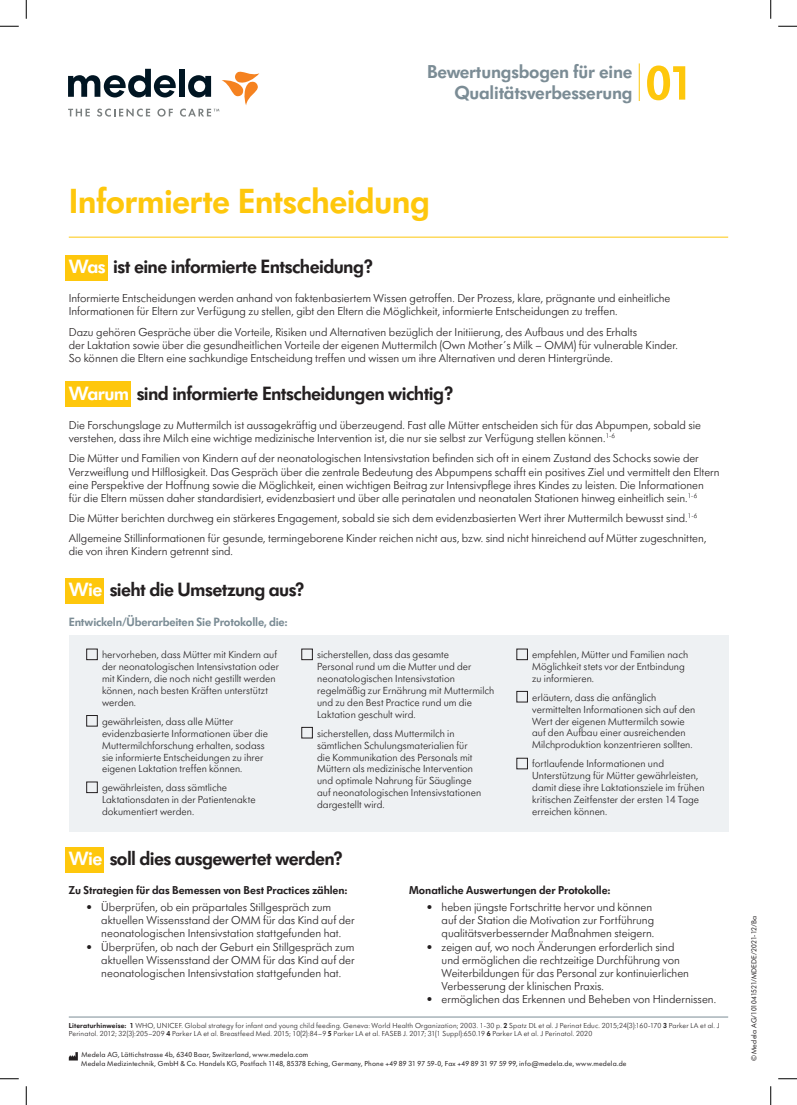
<style>
.page{position:relative;width:797px;height:1105px;background:#fff}
.page>*{position:absolute;margin:0;border:0;box-sizing:border-box;transform-origin:0 0}
.t1{font:600 50px "Futura SB Medela";color:#fec70c}
.Main_YELLOW_HEADING{font:600 36.25px "Futura SB Medela";letter-spacing:-.02em;color:#fec70c}
.Bold_sub_16_on_17_6{font:600 20px "Futura SB Medela";letter-spacing:-.03em;color:#231f20}
.t2{font:600 19.38px/21.2px "Futura SB Medela";letter-spacing:-.01em;color:#7b8c95;text-align:right}
._10_on_11pt_2SA{font:600 12.5px "Futura SB Medela";letter-spacing:-.015em;color:#7b8c95}
._10_on_11pt_2SA-2{font:300 11.88px/13.1px "Futura SB Medela";color:#231f20}
._10_on_11pt_2SA-3{font:600 11.88px "Futura SB Medela";letter-spacing:-.005em;color:#231f20}
._10_on_11pt_2SA-4{font:300 10.62px/11.9px "Futura SB Medela";letter-spacing:.005em;color:#231f20}
.t3{font:300 7.5px/8.2px "Futura SB Medela";letter-spacing:.025em;color:#231f20}
.t4{font:7.5px "Futura SB Medela";letter-spacing:.02em;color:#231f20}
.s1{color:#fff}
.s2{font-weight:600}
</style>
<div class="page">
<svg style="left:68px;top:69px;width:191px;height:48px"></svg>
<div style="left:65px;top:578px;width:39px;height:26px;background:#fec70c"></div>
<div style="left:65px;top:847px;width:39px;height:26px;background:#fec70c"></div>
<div style="left:69px;top:635px;width:659px;height:196px;background:#eef1f3"></div>
<div style="left:86px;top:649px;width:11px;height:11px;border:1px solid #231f20"></div>
<div style="left:86px;top:715px;width:11px;height:11px;border:1px solid #231f20"></div>
<div style="left:86px;top:782px;width:11px;height:11px;border:1px solid #231f20"></div>
<div style="left:301px;top:649px;width:11px;height:11px;border:1px solid #231f20"></div>
<div style="left:301px;top:727px;width:11px;height:11px;border:1px solid #231f20"></div>
<div style="left:516px;top:649px;width:11px;height:11px;border:1px solid #231f20"></div>
<div style="left:516px;top:691px;width:11px;height:11px;border:1px solid #231f20"></div>
<div style="left:516px;top:758px;width:11px;height:11px;border:1px solid #231f20"></div>
<hr style="left:69px;top:237px;width:659px;height:1px;background:#fec70c">
<hr style="left:69px;top:1017px;width:659px;height:1px;background:#7b8c95">
<div style="left:65px;top:255px;width:43px;height:25px;background:#fec70c"></div>
<div style="left:65px;top:382px;width:66px;height:25px;background:#fec70c"></div>
<hr style="left:638px;top:63px;width:1px;height:38px;background:#fdc70c">
<svg style="left:69px;top:1052px;width:9px;height:8px"></svg>
<svg style="left:0;top:25px;width:19px;height:2px"></svg>
<svg style="left:778px;top:25px;width:19px;height:2px"></svg>
<svg style="left:0;top:1078px;width:19px;height:1px"></svg>
<svg style="left:778px;top:1078px;width:19px;height:1px"></svg>
<svg style="left:25px;top:0;width:2px;height:19px"></svg>
<svg style="left:25px;top:1086px;width:2px;height:19px"></svg>
<svg style="left:770px;top:0;width:1px;height:19px"></svg>
<svg style="left:770px;top:1086px;width:1px;height:19px"></svg>
<p class="t2" style="left:427px;top:61px;width:207px">Bewertungsbogen für eine<br>Qualitätsverbesserung</p>
<p class="t1" style="left:645px;top:53px;width:50px">01</p>
<p class="Main_YELLOW_HEADING" style="left:69px;top:179px;width:362px">Informierte Entscheidung</p>
<p class="Bold_sub_16_on_17_6" style="left:69px;top:255px;width:306px"><span class="s1">Was</span> ist eine informierte Entscheidung?</p>
<p class="_10_on_11pt_2SA-2" style="left:69px;top:292px;width:603px">Informierte Entscheidungen werden anhand von faktenbasiertem Wissen getroffen. Der Prozess, klare, prägnante und einheitliche<br>Informationen für Eltern zur Verfügung zu stellen, gibt den Eltern die Möglichkeit, informierte Entscheidungen zu treffen.</p>
<p class="_10_on_11pt_2SA-2" style="left:69px;top:325px;width:610px">Dazu gehören Gespräche über die Vorteile, Risiken und Alternativen bezüglich der Initiierung, des Aufbaus und des Erhalts<br>der Laktation sowie über die gesundheitlichen Vorteile der eigenen Muttermilch (Own Mother´s Milk – OMM) für vulnerable Kinder.<br>So können die Eltern eine sachkundige Entscheidung treffen und wissen um ihre Alternativen und deren Hintergründe.</p>
<p class="Bold_sub_16_on_17_6" style="left:69px;top:381px;width:386px"><span class="s1">Warum</span> sind informierte Entscheidungen wichtig?</p>
<p class="_10_on_11pt_2SA-2" style="left:69px;top:418px;width:633px">Die Forschungslage zu Muttermilch ist aussagekräftig und überzeugend. Fast alle Mütter entscheiden sich für das Abpumpen, sobald sie verstehen, dass ihre Milch eine wichtige medizinische Intervention ist, die nur sie selbst zur Verfügung stellen können.<sup>1-6</sup></p>
<p class="_10_on_11pt_2SA-2" style="left:69px;top:452px;width:652px">Die Mütter und Familien von Kindern auf der neonatologischen Intensivstation befinden sich oft in einem Zustand des Schocks sowie der Verzweiflung und Hilflosigkeit. Das Gespräch über die zentrale Bedeutung des Abpumpens schafft ein positives Ziel und vermittelt den Eltern eine Perspektive der Hoffnung sowie die Möglichkeit, einen wichtigen Beitrag zur Intensivpflege ihres Kindes zu leisten. Die Informationen<br>für die Eltern müssen daher standardisiert, evidenzbasiert und über alle perinatalen und neonatalen Stationen hinweg einheitlich sein.<sup>1-6</sup></p>
<p class="_10_on_11pt_2SA-2" style="left:69px;top:511px;width:630px">Die Mütter berichten durchweg ein stärkeres Engagement, sobald sie sich dem evidenzbasierten Wert ihrer Muttermilch bewusst sind.<sup>1-6</sup></p>
<p class="_10_on_11pt_2SA-2" style="left:69px;top:532px;width:639px">Allgemeine Stillinformationen für gesunde, termingeborene Kinder reichen nicht aus, bzw. sind nicht hinreichend auf Mütter zugeschnitten, die von ihren Kindern getrennt sind.</p>
<p class="Bold_sub_16_on_17_6" style="left:69px;top:577px;width:237px"><span class="s1">Wie</span> sieht die Umsetzung aus?</p>
<p class="_10_on_11pt_2SA" style="left:69px;top:614px;width:220px">Entwickeln/Überarbeiten Sie Protokolle, die:</p>
<p class="_10_on_11pt_2SA-4" style="left:102px;top:649px;width:178px">hervorheben, dass Mütter mit Kindern auf der neonatologischen Intensivstation oder mit Kindern, die noch nicht gestillt werden können, nach besten Kräften unterstützt werden.</p>
<p class="_10_on_11pt_2SA-4" style="left:102px;top:715px;width:167px">gewährleisten, dass alle Mütter evidenzbasierte Informationen über die Muttermilchforschung erhalten, sodass sie informierte Entscheidungen zu ihrer eigenen Laktation treffen können.</p>
<p class="_10_on_11pt_2SA-4" style="left:102px;top:782px;width:155px">gewährleisten, dass sämtliche<br>Laktationsdaten in der Patientenakte dokumentiert werden.</p>
<p class="_10_on_11pt_2SA-4" style="left:317px;top:649px;width:179px">sicherstellen, dass das gesamte<br>Personal rund um die Mutter und der neonatologischen Intensivstation regelmäßig zur Ernährung mit Muttermilch und zu den Best Practice rund um die Laktation geschult wird.</p>
<p class="_10_on_11pt_2SA-4" style="left:317px;top:727px;width:166px">sicherstellen, dass Muttermilch in sämtlichen Schulungsmaterialien für die Kommunikation des Personals mit Müttern als medizinische Intervention und optimale Nahrung für Säuglinge auf neonatologischen Intensivstationen dargestellt wird.</p>
<p class="_10_on_11pt_2SA-4" style="left:532px;top:648px;width:157px">empfehlen, Mütter und Familien nach<br>Möglichkeit stets vor der Entbindung zu informieren.</p>
<p class="_10_on_11pt_2SA-4" style="left:532px;top:691px;width:165px">erläutern, dass die anfänglich vermittelten Informationen sich auf den Wert der eigenen Muttermilch sowie auf den Aufbau einer ausreichenden Milchproduktion konzentrieren sollten.</p>
<p class="_10_on_11pt_2SA-4" style="left:532px;top:758px;width:174px">fortlaufende Informationen und Unterstützung für Mütter gewährleisten, damit diese ihre Laktationsziele im frühen kritischen Zeitfenster der ersten 14 Tage erreichen können.</p>
<p class="Bold_sub_16_on_17_6" style="left:69px;top:847px;width:275px"><span class="s1">Wie</span> soll dies ausgewertet werden?</p>
<p class="_10_on_11pt_2SA-3" style="left:69px;top:883px;width:280px">Zu Strategien für das Bemessen von Best Practices zählen:</p>
<p class="_10_on_11pt_2SA-2" style="left:101px;top:900px;width:255px;text-indent:-15px">• Überprüfen, ob ein präpartales Stillgespräch zum aktuellen Wissensstand der OMM für das Kind auf der neonatologischen Intensivstation stattgefunden hat.</p>
<p class="_10_on_11pt_2SA-2" style="left:101px;top:940px;width:255px;text-align:justify;text-indent:-15px">• Überprüfen, ob nach der Geburt ein Stillgespräch zum aktuellen Wissensstand der OMM für das Kind auf der neonatologischen Intensivstation stattgefunden hat.</p>
<p class="_10_on_11pt_2SA-3" style="left:409px;top:883px;width:203px">Monatliche Auswertungen der Protokolle:</p>
<p class="_10_on_11pt_2SA-2" style="left:441px;top:900px;width:214px;text-indent:-15px">• heben jüngste Fortschritte hervor und können auf der Station die Motivation zur Fortführung qualitätsverbessernder Maßnahmen steigern.</p>
<p class="_10_on_11pt_2SA-2" style="left:441px;top:940px;width:249px;text-indent:-15px">• zeigen auf, wo noch Änderungen erforderlich sind und ermöglichen die rechtzeitige Durchführung von Weiterbildungen für das Personal zur kontinuierlichen Verbesserung der klinischen Praxis.</p>
<p class="_10_on_11pt_2SA-2" style="left:426px;top:992px;width:291px">• ermöglichen das Erkennen und Beheben von Hindernissen.</p>
<p class="t3" style="left:69px;top:1021px;width:652px"><span class="s2">Literaturhinweise: 1</span> WHO, UNICEF. Global strategy for infant and young child feeding. Geneva: World Health Organization; 2003. 1-30 p. <span class="s2">2</span> Spatz DL et al. J Perinat Educ. 2015;24(3):160-170 <span class="s2">3</span> Parker LA et al. J<br>Perinatol. 2012; 32(3):205–209 <span class="s2">4</span> Parker LA et al. Breastfeed Med. 2015; 10(2):84–9 <span class="s2">5</span> Parker LA et al. FASEB J. 2017; 31(1 Suppl):650.19 <span class="s2">6</span> Parker LA et al. J Perinatol. 2020</p>
<p class="t4" style="left:81px;top:1050px;width:228px">Medela AG, Lättichstrasse 4b, 6340 Baar, Switzerland, www.medela.com</p>
<p class="t4" style="left:81px;top:1060px;width:547px">Medela Medizintechnik, GmbH &amp; Co. Handels KG, Postfach 1148, 85378 Eching, Germany, Phone +49 89 31 97 59-0, Fax +49 89 31 97 59 99, info@medela.de, www.medela.de</p>
<p class="t4" style="left:749px;top:1061px;width:147px;rotate:-90deg">©Medela AG/101041521/MDEDE/2021-12/Ba</p>
</div>
